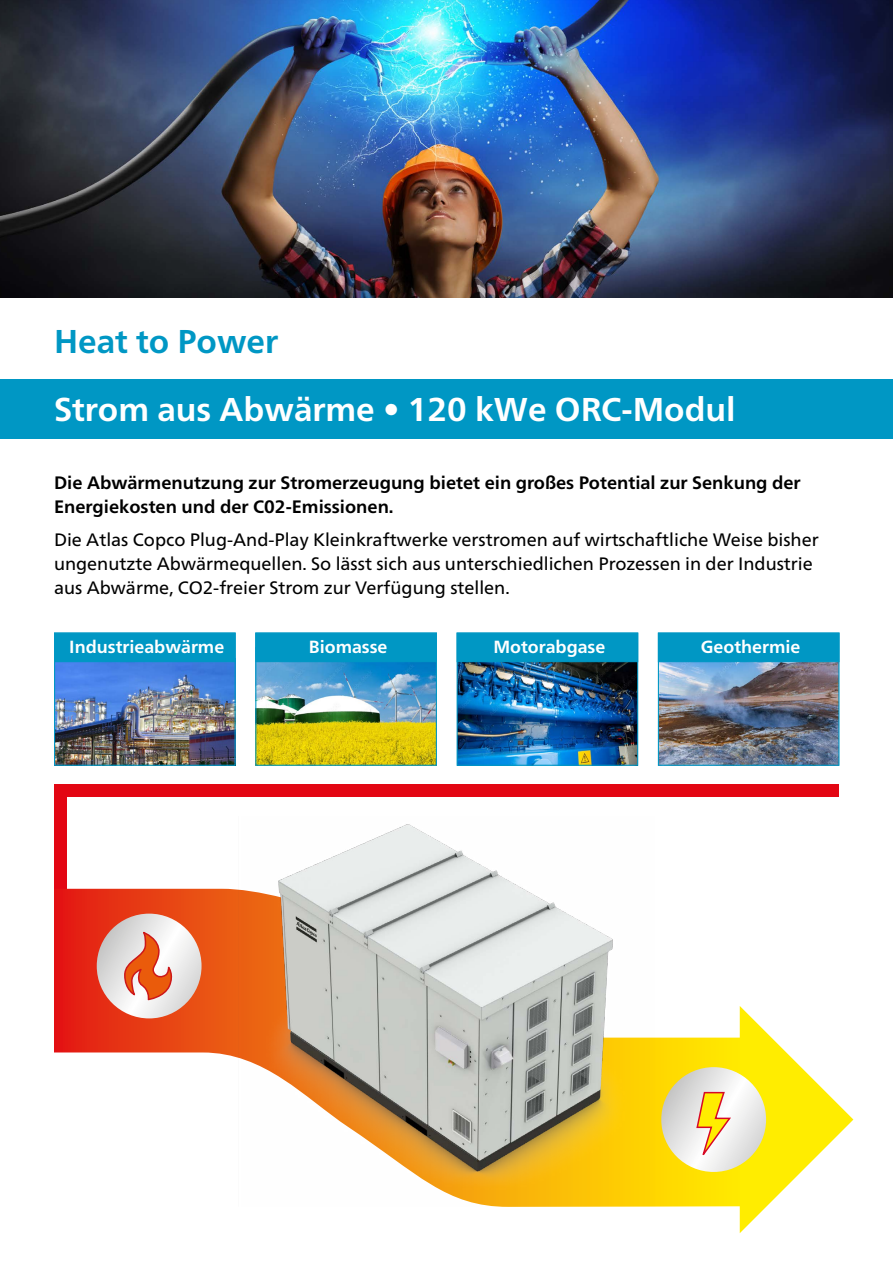
<style>
.page{position:relative;width:893px;height:1263px;background:#fff}
.page>*{position:absolute;margin:0;border:0;box-sizing:border-box;transform-origin:0 0}
.t1{font:700 33px "Neue Frutiger World";color:#fff}
.t2{font:700 33px "Neue Frutiger World";color:#0097c4}
.t3{font:18px/24px "Neue Frutiger World";color:#000}
.t4{font:700 18px/24px "Neue Frutiger World";color:#000}
.t5{font:700 17.55px "Neue Frutiger World";color:#fff}
</style>
<div class="page">
<div style="left:54px;top:784px;width:785px;height:13px;background:#e30613"></div>
<div style="left:54px;top:784px;width:13px;height:177px;background:#e30613"></div>
<div style="left:0;top:379px;width:893px;height:59px;background:#0097c4"></div>
<img style="left:0;top:0;width:893px;height:298px">
<img style="left:56px;top:662px;width:178px;height:102px">
<div style="left:54px;top:632px;width:182px;height:134px;border:1px solid #0097c4"></div>
<div style="left:54px;top:632px;width:182px;height:30px;background:#0097c4;border:1px solid #0097c4"></div>
<img style="left:257px;top:662px;width:178px;height:102px">
<div style="left:255px;top:632px;width:182px;height:134px;border:1px solid #0097c4"></div>
<div style="left:255px;top:632px;width:182px;height:30px;background:#0097c4;border:1px solid #0097c4"></div>
<img style="left:459px;top:662px;width:177px;height:102px">
<div style="left:457px;top:632px;width:181px;height:134px;border:1px solid #0097c4"></div>
<div style="left:457px;top:632px;width:181px;height:30px;background:#0097c4;border:1px solid #0097c4"></div>
<img style="left:660px;top:662px;width:177px;height:102px">
<div style="left:658px;top:632px;width:181px;height:134px;border:1px solid #0097c4"></div>
<div style="left:658px;top:632px;width:181px;height:30px;background:#0097c4;border:1px solid #0097c4"></div>
<svg style="left:54px;top:889px;width:686px;height:318px"></svg>
<img style="left:238px;top:824px;width:417px;height:382px">
<svg style="left:740px;top:1006px;width:113px;height:227px"></svg>
<svg style="left:97px;top:914px;width:105px;height:104px"></svg>
<svg style="left:661px;top:1067px;width:105px;height:105px"></svg>
<svg style="left:123px;top:932px;width:51px;height:69px"></svg>
<svg style="left:695px;top:1091px;width:37px;height:66px"></svg>
<h1 class="t2" style="left:54px;top:312px;width:226px">Heat to Power</h1>
<h1 class="t1" style="left:54px;top:380px;width:683px">Strom aus Abwärme • 120 kWe ORC-Modul</h1>
<p class="t4" style="left:54px;top:470px;width:748px">Die Abwärmenutzung zur Stromerzeugung bietet ein großes Potential zur Senkung der<br>Energiekosten und der C02-Emissionen.</p>
<p class="t3" style="left:54px;top:528px;width:766px">Die Atlas Copco Plug-And-Play Kleinkraftwerke verstromen auf wirtschaftliche Weise bisher ungenutzte Abwärmequellen. So lässt sich aus unterschiedlichen Prozessen in der Industrie aus Abwärme, CO2-freier Strom zur Verfügung stellen.</p>
<p class="t5" style="left:69px;top:632px;width:156px">Industrieabwärme</p>
<p class="t5" style="left:309px;top:632px;width:80px">Biomasse</p>
<p class="t5" style="left:493px;top:632px;width:113px">Motorabgase</p>
<p class="t5" style="left:701px;top:632px;width:101px">Geothermie</p>
</div>
